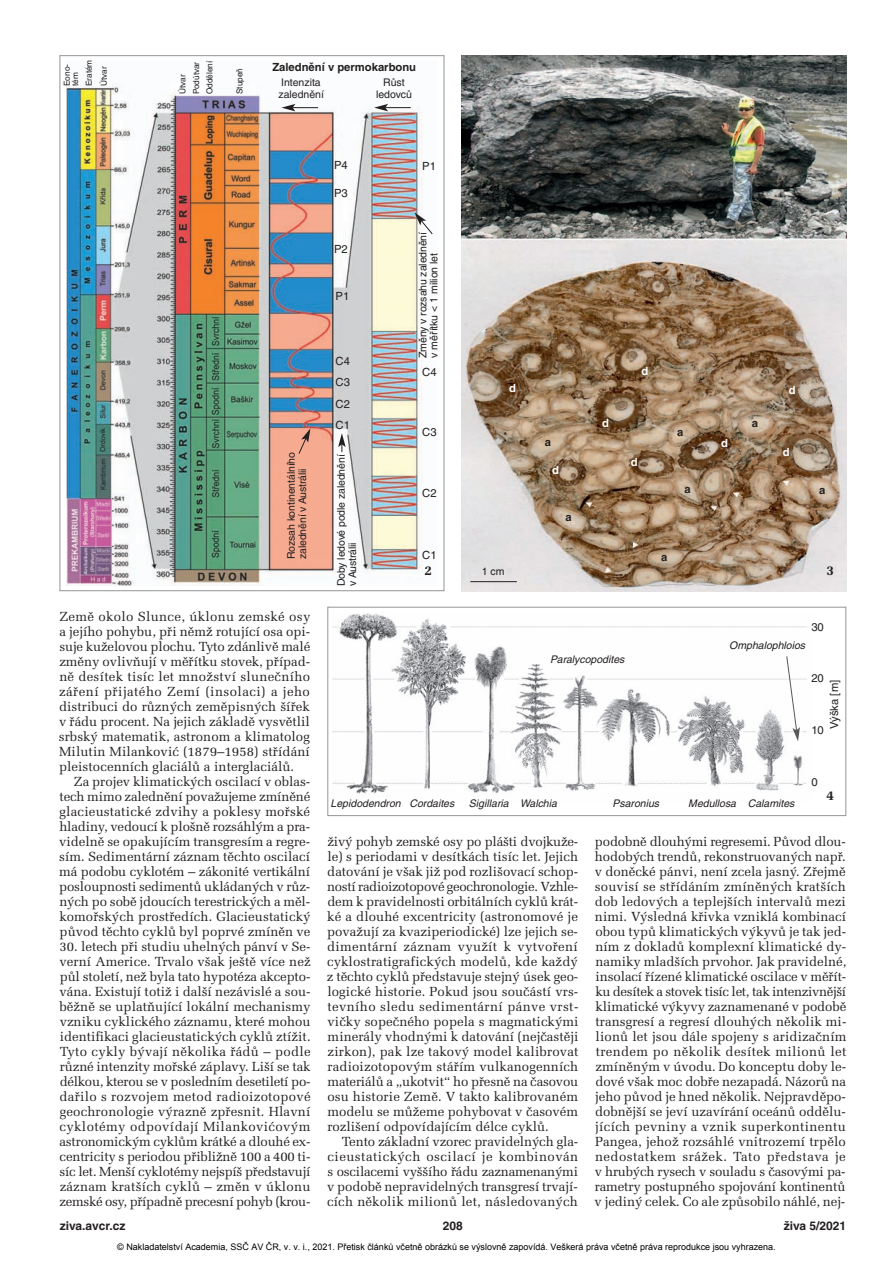
<style>
.page{position:relative;width:893px;height:1263px;background:#fff}
.page>*{position:absolute;margin:0;border:0;box-sizing:border-box;transform-origin:0 0}
.t1{font:700 13.5px "Melior CE";color:#231f20}
.t2{font:13.2px/15px "Melior CE";color:#231f20;text-align:justify}
.t3{font:700 12px "Helvetica CE";color:#231f20}
.t4{font:11.25px "Helvetica CE";color:#231f20}
.t5{font:700 11.25px "Helvetica CE";color:#231f20}
.t6{font:700 11.25px "Helvetica CE";color:#fff}
.t7{font:10.5px/11.2px "Helvetica CE";letter-spacing:-.01em;color:#231f20}
.t8{font:italic 10.5px "Helvetica CE";color:#231f20}
.t9{font:9px "Arial";color:#000}
.t10{font:8.25px/13.5px "Helvetica CE";color:#231f20}
</style>
<div class="page">
<img style="left:461px;top:55px;width:385px;height:536px">
<img style="left:66px;top:83px;width:357px;height:502px">
<img style="left:333px;top:613px;width:474px;height:181px">
<div style="left:327px;top:607px;width:519px;height:209px;border:1px solid #939598"></div>
<hr style="left:470px;top:581px;width:47px;height:1px;background:#231f20">
<svg style="left:786px;top:655px;width:14px;height:86px"></svg>
<svg style="left:281px;top:104px;width:37px;height:7px"></svg>
<svg style="left:374px;top:104px;width:37px;height:7px"></svg>
<svg style="left:414px;top:212px;width:19px;height:23px"></svg>
<svg style="left:298px;top:428px;width:12px;height:27px"></svg>
<svg style="left:338px;top:433px;width:8px;height:19px"></svg>
<p class="t10" style="left:64px;top:86px;width:24px;line-height:8.2px;rotate:-90deg">Eono&shy;tém</p>
<p class="t10" style="left:82px;top:86px;width:28px;line-height:15px;rotate:-90deg">Eratém<br>Útvar</p>
<p class="t10" style="left:177px;top:94px;width:35px;rotate:-90deg">Útvar<br>Podútvar<br>Oddělení</p>
<p class="t10" style="left:234px;top:94px;width:28px;rotate:-90deg">Stupeň</p>
<p class="t5" style="left:272px;top:63px;width:145px">Zalednění v permokarbonu</p>
<p class="t7" style="left:278px;top:78px;width:47px">Intenzita zalednění</p>
<p class="t7" style="left:376px;top:78px;width:38px;text-align:center">Růst ledovců</p>
<p class="t4" style="left:334px;top:161px;width:15px">P4</p>
<p class="t4" style="left:334px;top:189px;width:15px">P3</p>
<p class="t4" style="left:334px;top:245px;width:15px">P2</p>
<p class="t4" style="left:336px;top:292px;width:15px">P1</p>
<p class="t4" style="left:336px;top:357px;width:16px">C4</p>
<p class="t4" style="left:336px;top:378px;width:16px">C3</p>
<p class="t4" style="left:336px;top:400px;width:16px">C2</p>
<p class="t4" style="left:336px;top:421px;width:16px">C1</p>
<p class="t7" style="left:287px;top:559px;width:108px;rotate:-90deg">Rozsah kontinentálního zalednění v Austrálii</p>
<p class="t7" style="left:337px;top:586px;width:133px;rotate:-90deg">Doby ledové podle zalednění v Austrálii</p>
<p class="t4" style="left:422px;top:162px;width:15px">P1</p>
<p class="t7" style="left:418px;top:358px;width:128px;rotate:-90deg">Změny v rozsahu zalednění v měřítku &lt; 1 milion let</p>
<p class="t4" style="left:422px;top:368px;width:16px">C4</p>
<p class="t6" style="left:641px;top:367px;width:8px">d</p>
<p class="t6" style="left:509px;top:384px;width:8px">d</p>
<p class="t6" style="left:789px;top:386px;width:8px">d</p>
<p class="t4" style="left:422px;top:428px;width:16px">C3</p>
<p class="t6" style="left:602px;top:419px;width:8px">d</p>
<p class="t5" style="left:677px;top:428px;width:8px">a</p>
<p class="t5" style="left:752px;top:419px;width:8px">a</p>
<p class="t5" style="left:545px;top:438px;width:8px">a</p>
<p class="t6" style="left:552px;top:466px;width:8px">d</p>
<p class="t6" style="left:631px;top:458px;width:8px">d</p>
<p class="t6" style="left:721px;top:439px;width:8px">d</p>
<p class="t6" style="left:783px;top:448px;width:8px">d</p>
<p class="t4" style="left:422px;top:489px;width:16px">C2</p>
<p class="t5" style="left:685px;top:485px;width:8px">a</p>
<p class="t5" style="left:819px;top:486px;width:8px">a</p>
<p class="t5" style="left:566px;top:513px;width:8px">a</p>
<p class="t4" style="left:422px;top:551px;width:16px">C1</p>
<p class="t5" style="left:661px;top:553px;width:8px">a</p>
<p class="t1" style="left:425px;top:566px;width:9px">2</p>
<p class="t1" style="left:826px;top:566px;width:9px">3</p>
<p class="t7" style="left:482px;top:566px;width:24px">1 cm</p>
<p class="t2" style="left:59px;top:611px;width:253px">Země okolo Slunce, úklonu zemské osy a jejího pohybu, při němž rotující osa opi&shy;suje kuželovou plochu. Tyto zdánlivě malé změny ovlivňují v měřítku stovek, případ&shy;ně desítek tisíc let množství slunečního záření přijatého Zemí (insolaci) a jeho distribuci do různých zeměpisných šířek v řádu procent. Na jejich základě vysvětlil srbský matematik, astronom a klimatolog Milutin Milanković (1879–1958) střídání pleistocenních glaciálů a interglaciálů.</p>
<p class="t2" style="left:59px;top:776px;width:253px;text-indent:15px">Za projev klimatických oscilací v oblas&shy;tech mimo zalednění považujeme zmíněné glacieustatické zdvihy a poklesy mořské hladiny, vedoucí k plošně rozsáhlým a pra&shy;videlně se opakujícím transgresím a regre&shy;sím. Sedimentární záznam těchto oscilací má podobu cyklotém – zákonité vertikální posloupnosti sedimentů ukládaných v růz&shy;ných po sobě jdoucích terestrických a měl&shy;komořských prostředích. Glacieustatický původ těchto cyklů byl poprvé zmíněn ve</p>
<p class="t2" style="left:60px;top:941px;width:253px">30. letech při studiu uhelných pánví v Se - verní Americe. Trvalo však ještě více než půl století, než byla tato hypotéza akcepto - vána. Existují totiž i další nezávislé a sou&shy;běžně se uplatňující lokální mechanismy vzniku cyklického záznamu, které mohou identifikaci glacieustatických cyklů ztížit.<br>Tyto cykly bývají několika řádů – podle různé intenzity mořské záplavy. Liší se tak délkou, kterou se v posledním desetiletí po - dařilo s rozvojem metod radioizotopové geochronologie výrazně zpřesnit. Hlavní cyklotémy odpovídají Milankovićovým astronomickým cyklům krátké a dlouhé ex - centricity s periodou přibližně 100 a 400 ti - síc let. Menší cyklotémy nejspíš představují záznam kratších cyklů – změn v úklonu zemské osy, případně precesní pohyb (krou-</p>
<p class="t4" style="left:811px;top:622px;width:14px">30</p>
<p class="t8" style="left:550px;top:655px;width:76px">Paralycopodites</p>
<p class="t8" style="left:729px;top:642px;width:77px">Omphalophloios</p>
<p class="t4" style="left:811px;top:674px;width:14px">20</p>
<p class="t4" style="left:830px;top:729px;width:51px;rotate:-90deg">Výška [m]</p>
<p class="t4" style="left:811px;top:726px;width:14px">10</p>
<p class="t4" style="left:811px;top:778px;width:8px">0</p>
<p class="t8" style="left:331px;top:799px;width:125px">Lepidodendron Cordaites</p>
<p class="t8" style="left:469px;top:799px;width:89px">Sigillaria Walchia</p>
<p class="t8" style="left:612px;top:799px;width:48px">Psaronius</p>
<p class="t8" style="left:688px;top:799px;width:108px">Medullosa Calamites</p>
<p class="t1" style="left:826px;top:790px;width:9px">4</p>
<p class="t2" style="left:327px;top:836px;width:253px">živý pohyb zemské osy po plášti dvojkuže&shy;le) s periodami v desítkách tisíc let. Jejich datování je však již pod rozlišovací schop&shy;ností radioizotopové geochronologie. Vzhle&shy;dem k pravidelnosti orbitálních cyklů krát&shy;ké a dlouhé excentricity (astronomové je považují za kvaziperiodické) lze jejich se - dimentární záznam využít k vytvoření cyklostratigrafických modelů, kde každý z těchto cyklů představuje stejný úsek geo&shy;logické historie. Pokud jsou součástí vrs&shy;tevního sledu sedimentární pánve vrst&shy;vičky sopečného popela s magmatickými minerály vhodnými k datování (nejčastěji zirkon), pak lze takový model kalibrovat radioizotopovým stářím vulkanogenních materiálů a „ukotvit“ ho přesně na časovou osu historie Země. V takto kalibrovaném modelu se můžeme pohybovat v časovém rozlišení odpovídajícím délce cyklů.</p>
<p class="t2" style="left:327px;top:1136px;width:253px;text-indent:15px">Tento základní vzorec pravidelných gla&shy;cieustatických oscilací je kombinován s oscilacemi vyššího řádu zaznamenanými v podobě nepravidelných transgresí trvají&shy;cích několik milionů let, následovaných</p>
<p class="t2" style="left:595px;top:836px;width:253px">podobně dlouhými regresemi. Původ dlou&shy;hodobých trendů, rekonstruovaných např. v doněcké pánvi, není zcela jasný. Zřejmě souvisí se střídáním zmíněných kratších dob ledových a teplejších intervalů mezi nimi. Výsledná křivka vzniklá kombinací obou typů klimatických výkyvů je tak jed&shy;ním z dokladů komplexní klimatické dy - namiky mladších prvohor. Jak pravidelné, insolací řízené klimatické oscilace v měřít&shy;ku desítek a stovek tisíc let, tak intenzivnější klimatické výkyvy zaznamenané v podobě transgresí a regresí dlouhých několik mi - lionů let jsou dále spojeny s aridizačním trendem po několik desítek milionů let zmíněným v úvodu. Do konceptu doby le - dové však moc dobře nezapadá. Názorů na jeho původ je hned několik. Nejpravděpo&shy;dobnější se jeví uzavírání oceánů oddělu&shy;jících pevniny a vznik superkontinentu Pangea, jehož rozsáhlé vnitrozemí trpělo nedostatkem srážek. Tato představa je v hrubých rysech v souladu s časovými pa - rametry postupného spojování kontinentů v jediný celek. Co ale způsobilo náhlé, nej-</p>
<p class="t3" style="left:60px;top:1221px;width:67px">ziva.avcr.cz</p>
<p class="t3" style="left:443px;top:1221px;width:22px">208</p>
<p class="t3" style="left:784px;top:1221px;width:64px">živa 5/2021</p>
<p class="t9" style="left:117px;top:1241px;width:660px">© Nakladatelství Academia, SSČ AV ČR, v. v. i., 2021. Přetisk článků včetně obrázků se výslovně zapovídá. Veškerá práva včetně práva reprodukce jsou vyhrazena.</p>
</div>
